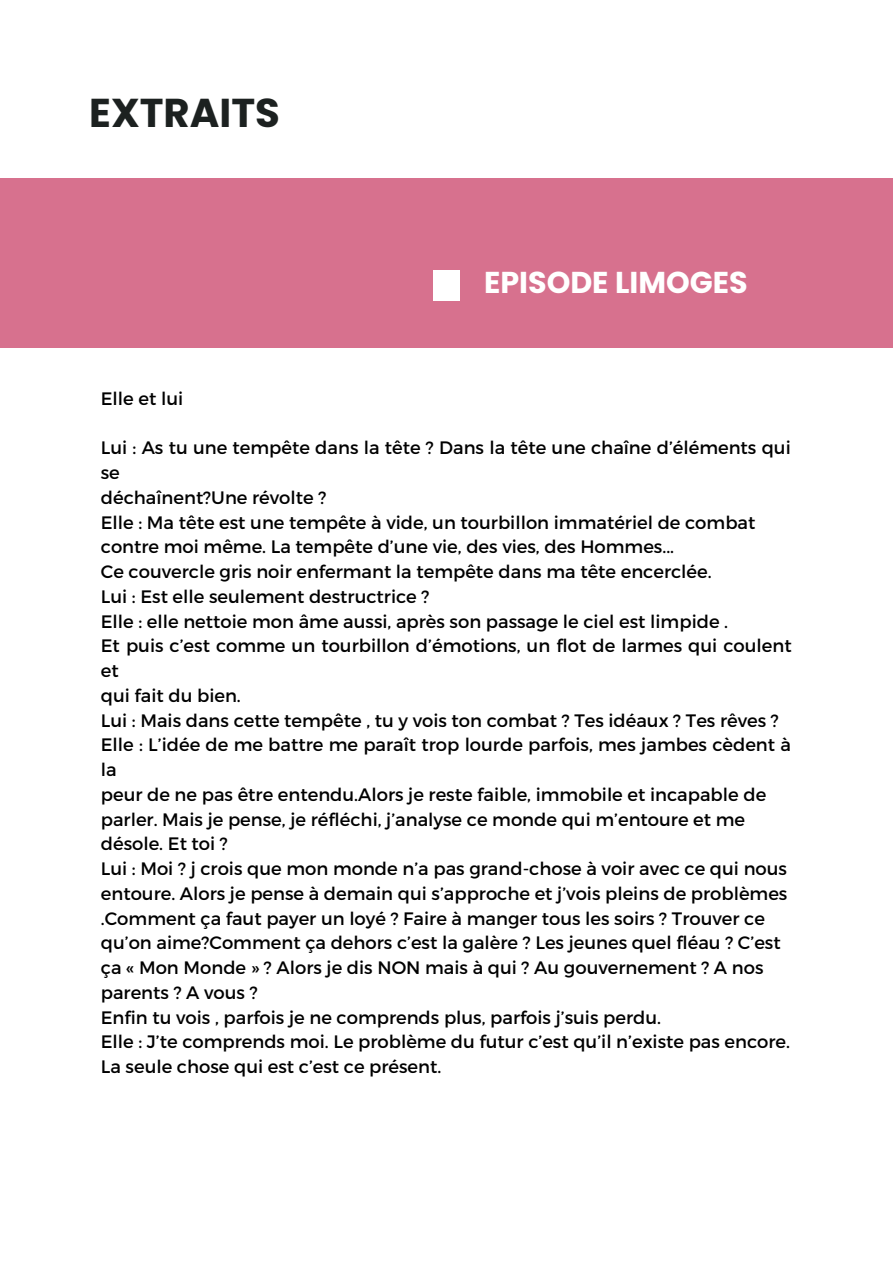
<style>
.page{position:relative;width:893px;height:1264px;background:#fff}
.page>*{position:absolute;margin:0;border:0;box-sizing:border-box;transform-origin:0 0}
.t1{font:700 40.2px "Poppins";color:#1c2120}
.t2{font:700 30.15px "Poppins";color:#fff}
.t3{font:18px/24.8px "Montserrat";color:#000}
</style>
<div class="page">
<div style="left:0;top:178px;width:892px;height:169px;background:#d7718e"></div>
<div style="left:433px;top:270px;width:26px;height:31px;background:#fff"></div>
<p class="t1" style="left:89px;top:84px;width:192px">EXTRAITS</p>
<p class="t2" style="left:484px;top:261px;width:265px">EPISODE LIMOGES</p>
<p class="t3" style="left:101px;top:385px;width:84px">Elle et lui</p>
<p class="t3" style="left:101px;top:435px;width:691px">Lui : As tu une tempête dans la tête ? Dans la tête une chaîne d’éléments qui se</p>
<p class="t3" style="left:101px;top:484px;width:227px">déchaînent?Une révolte ?</p>
<p class="t3" style="left:101px;top:509px;width:656px">Elle : Ma tête est une tempête à vide, un tourbillon immatériel de combat</p>
<p class="t3" style="left:101px;top:533px;width:574px">contre moi même. La tempête d’une vie, des vies, des Hommes...</p>
<p class="t3" style="left:101px;top:558px;width:612px">Ce couvercle gris noir enfermant la tempête dans ma tête encerclée.</p>
<p class="t3" style="left:101px;top:583px;width:330px">Lui : Est elle seulement destructrice ?</p>
<p class="t3" style="left:101px;top:608px;width:628px">Elle : elle nettoie mon âme aussi, après son passage le ciel est limpide .</p>
<p class="t3" style="left:101px;top:632px;width:692px">Et puis c’est comme un tourbillon d’émotions, un flot de larmes qui coulent et</p>
<p class="t3" style="left:101px;top:682px;width:141px">qui fait du bien.</p>
<p class="t3" style="left:101px;top:707px;width:679px">Lui : Mais dans cette tempête , tu y vois ton combat ? Tes idéaux ? Tes rêves ?</p>
<p class="t3" style="left:101px;top:731px;width:691px">Elle : L’idée de me battre me paraît trop lourde parfois, mes jambes cèdent à la</p>
<p class="t3" style="left:101px;top:781px;width:666px">peur de ne pas être entendu.Alors je reste faible, immobile et incapable de</p>
<p class="t3" style="left:101px;top:805px;width:645px">parler. Mais je pense, je réfléchi, j’analyse ce monde qui m’entoure et me</p>
<p class="t3" style="left:101px;top:830px;width:129px">désole. Et toi ?</p>
<p class="t3" style="left:101px;top:855px;width:687px">Lui : Moi ? j crois que mon monde n’a pas grand-chose à voir avec ce qui nous</p>
<p class="t3" style="left:101px;top:880px;width:688px">entoure. Alors je pense à demain qui s’approche et j’vois pleins de problèmes</p>
<p class="t3" style="left:101px;top:904px;width:665px">.Comment ça faut payer un loyé ? Faire à manger tous les soirs ? Trouver ce</p>
<p class="t3" style="left:101px;top:929px;width:681px">qu’on aime?Comment ça dehors c’est la galère ? Les jeunes quel fléau ? C’est</p>
<p class="t3" style="left:101px;top:954px;width:664px">ça « Mon Monde » ? Alors je dis NON mais à qui ? Au gouvernement ? A nos</p>
<p class="t3" style="left:101px;top:979px;width:158px">parents ? A vous ?</p>
<p class="t3" style="left:101px;top:1003px;width:561px">Enfin tu vois , parfois je ne comprends plus, parfois j’suis perdu.</p>
<p class="t3" style="left:101px;top:1028px;width:690px">Elle : J’te comprends moi. Le problème du futur c’est qu’il n’existe pas encore.</p>
<p class="t3" style="left:101px;top:1053px;width:342px">La seule chose qui est c’est ce présent.</p>
</div>
